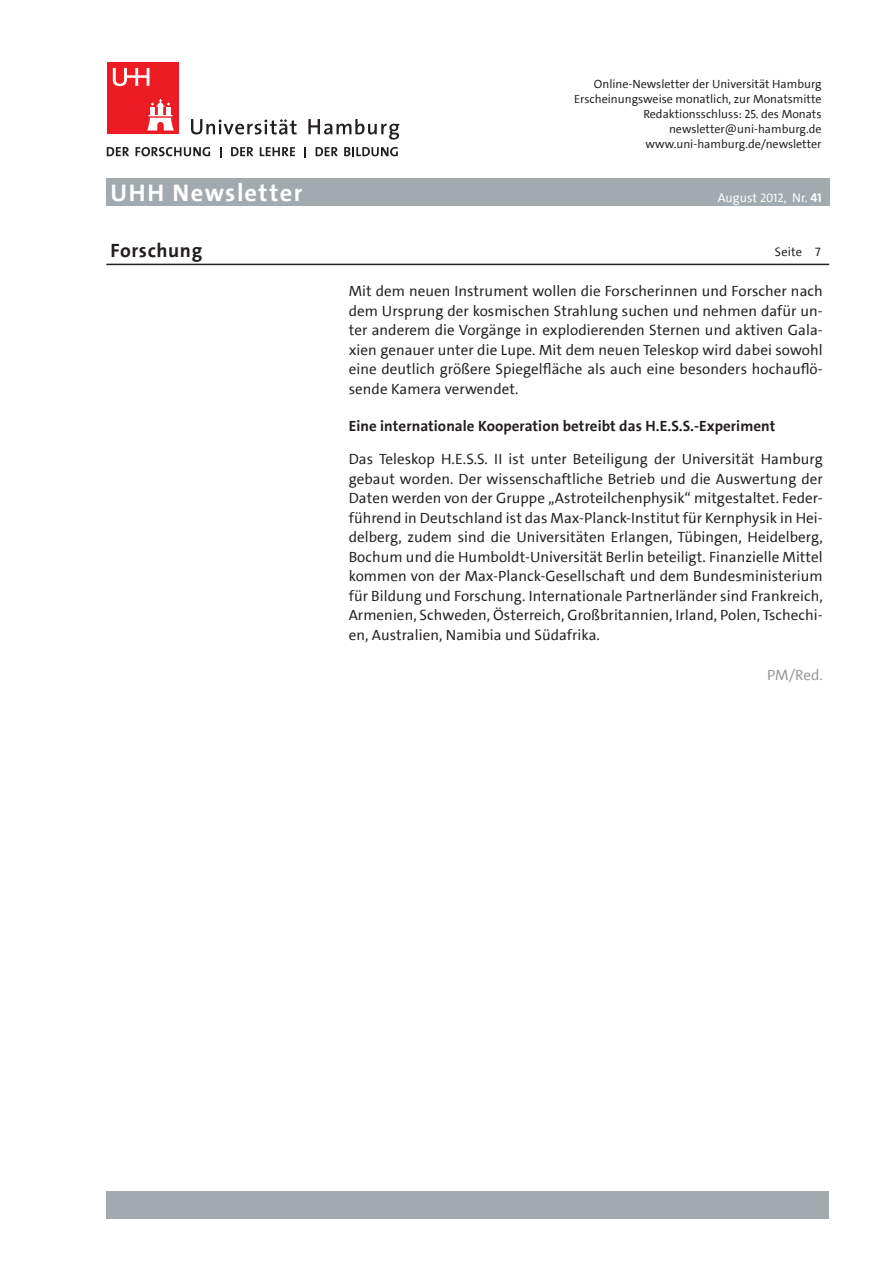
<style>
.page{position:relative;width:893px;height:1263px;background:#fff}
.page>*{position:absolute;margin:0;border:0;box-sizing:border-box;transform-origin:0 0}
.t1{font:700 24.3px "The Sans UHH";letter-spacing:.06em;color:#fff}
.t2{font:700 19.5px "The Sans UHH";letter-spacing:.03em;color:#231f20}
.t3{font:15px/19.5px "The Sans UHH";letter-spacing:.005em;color:#231f20;text-align:justify}
.t4{font:700 15px "The Sans UHH";letter-spacing:.005em;color:#231f20}
.t5{font:15px "The Sans UHH";color:#949698}
.t6{font:12.75px "The Sans UHH";color:#fff}
.t7{font:12.3px "The Sans UHH";letter-spacing:.01em;color:#231f20}
.t8{font:12px/15px "The Sans UHH";color:#231f20;text-align:right}
.s1{font-size:12.3px}
.s2{font-weight:700}
</style>
<div class="page">
<svg style="left:191px;top:119px;width:106px;height:15px"></svg>
<svg style="left:308px;top:119px;width:91px;height:21px"></svg>
<div style="left:107px;top:63px;width:72px;height:71px;background:#ed1c24"></div>
<svg style="left:147px;top:99px;width:27px;height:31px"></svg>
<svg style="left:113px;top:68px;width:36px;height:18px"></svg>
<svg style="left:107px;top:147px;width:22px;height:9px"></svg>
<svg style="left:136px;top:147px;width:74px;height:9px"></svg>
<svg style="left:231px;top:147px;width:22px;height:9px"></svg>
<svg style="left:260px;top:147px;width:35px;height:9px"></svg>
<svg style="left:316px;top:147px;width:22px;height:9px"></svg>
<svg style="left:344px;top:147px;width:54px;height:9px"></svg>
<div style="left:106px;top:179px;width:723px;height:27px;background:#a3aaaf"></div>
<div style="left:106px;top:1191px;width:723px;height:27px;background:#a3aaaf"></div>
<hr style="left:106px;top:264px;width:723px;height:1px;background:#231f20">
<p class="t8" style="left:574px;top:76px;width:249px">Online-Newsletter der Universität Hamburg Erscheinungsweise monatlich, zur Monatsmitte Redaktionsschluss: 25. des Monats newsletter@uni-hamburg.de www.uni-hamburg.de/newsletter</p>
<h1 class="t1" style="left:111px;top:177px;width:194px">UHH Newsletter</h1>
<p class="t6" style="left:718px;top:189px;width:105px">August <span class="s1">2012</span>, Nr. <span class="s2">41</span></p>
<h2 class="t2" style="left:111px;top:238px;width:93px">Forschung</h2>
<p class="t7" style="left:775px;top:244px;width:29px">Seite</p>
<p class="t3" style="left:349px;top:281px;width:476px">Mit dem neuen Instrument wollen die Forscherinnen und Forscher nach dem Ursprung der kosmischen Strahlung suchen und nehmen dafür un&shy;ter anderem die Vorgänge in explodierenden Sternen und aktiven Gala&shy;xien genauer unter die Lupe. Mit dem neuen Teleskop wird dabei sowohl eine deutlich größere Spiegelfläche als auch eine besonders hochauflö&shy;sende Kamera verwendet.</p>
<p class="t4" style="left:349px;top:416px;width:428px">Eine internationale Kooperation betreibt das H.E.S.S.-Experiment</p>
<p class="t3" style="left:349px;top:449px;width:476px">Das Teleskop H.E.S.S. II ist unter Beteiligung der Universität Hamburg gebaut worden. Der wissenschaftliche Betrieb und die Auswertung der Daten werden von der Gruppe „Astroteilchenphysik“ mitgestaltet. Feder&shy;führend in Deutschland ist das Max-Planck-Institut für Kernphysik in Hei&shy;delberg, zudem sind die Universitäten Erlangen, Tübingen, Heidelberg, Bochum und die Humboldt-Universität Berlin beteiligt. Finanzielle Mittel kommen von der Max-Planck-Gesellschaft und dem Bundesministerium für Bildung und Forschung. Internationale Partnerländer sind Frankreich, Armenien, Schweden, Österreich, Großbritannien, Irland, Polen, Tschechi&shy;en, Australien, Namibia und Südafrika.</p>
<p class="t5" style="left:767px;top:665px;width:57px">PM/Red.</p>
<p class="t7" style="left:815px;top:244px;width:7px">7</p>
</div>
